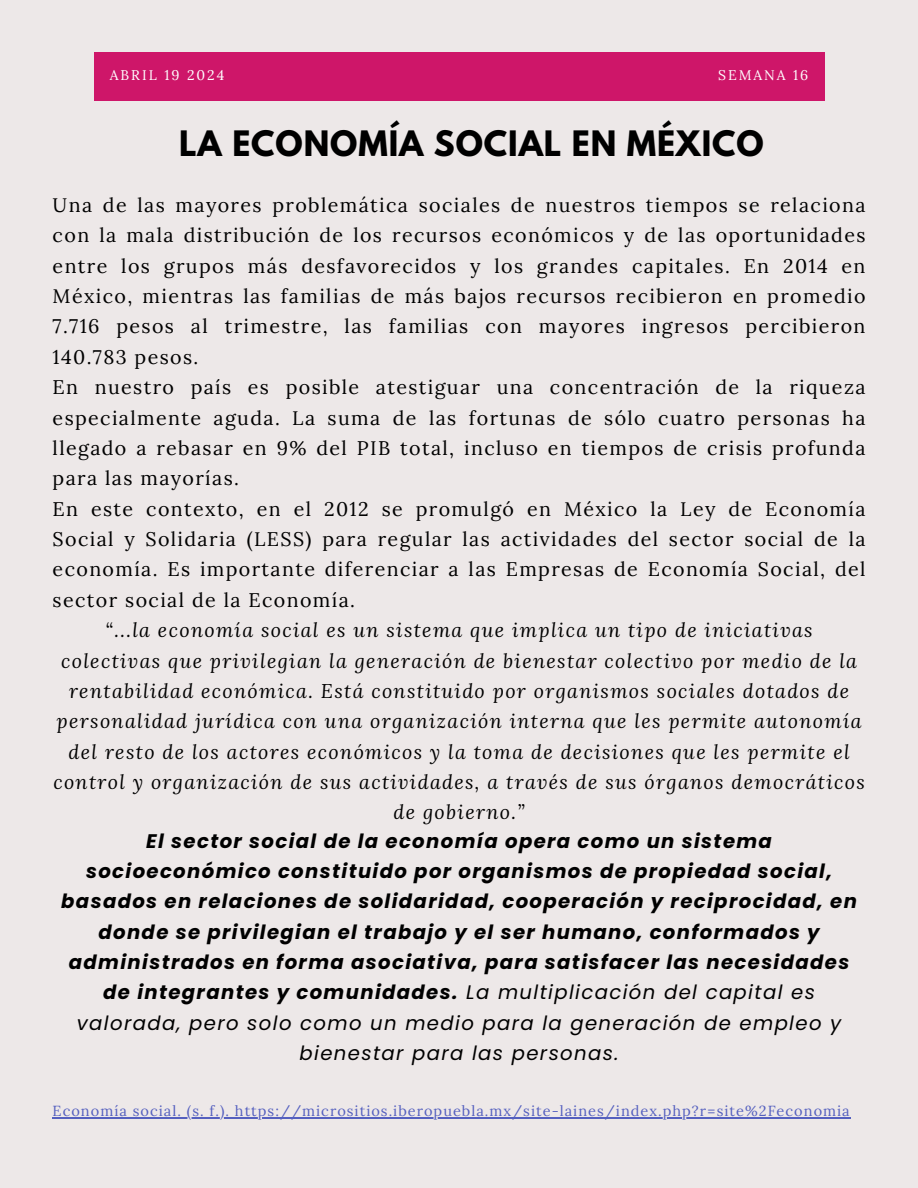
<style>
.page{position:relative;width:918px;height:1188px;background:#ede8e8}
.page>*{position:absolute;margin:0;border:0;box-sizing:border-box;transform-origin:0 0}
.t1{font:700 31.05px "League Spartan";letter-spacing:.03em;color:#000}
.t2{font:19.65px "Lora";letter-spacing:.07em;color:#000}
.t3{font:italic 19.65px "Lora";letter-spacing:.07em;color:#000}
.t4{font:italic 700 19.65px/30.3px "Poppins";letter-spacing:.07em;color:#000;text-align:center}
.t5{font:14.55px "Lora";letter-spacing:.07em;color:#5560bf}
.t6{font:13.95px "Lora";letter-spacing:.14em;color:#fff}
.s1{font-weight:400}
</style>
<div class="page">
<div style="left:95px;top:53px;width:730px;height:47px;background:#ce1669"></div>
<hr style="left:53px;top:1118px;width:798px;height:1px;background:#5560bf">
<h1 class="t6" style="left:110px;top:66px;width:116px">ABRIL 19 2024</h1>
<h2 class="t6" style="left:718px;top:66px;width:92px">SEMANA 16</h2>
<h3 class="t1" style="left:179px;top:128px;width:586px">LA ECONOMÍA SOCIAL EN MÉXICO</h3>
<p class="t2" style="left:53px;top:192px;width:814px">Una de las mayores problemática sociales de nuestros tiempos se relaciona</p>
<p class="t2" style="left:53px;top:223px;width:814px">con la mala distribución de los recursos económicos y de las oportunidades</p>
<p class="t2" style="left:53px;top:253px;width:814px">entre los grupos más desfavorecidos y los grandes capitales. En 2014 en</p>
<p class="t2" style="left:53px;top:283px;width:814px">México, mientras las familias de más bajos recursos recibieron en promedio</p>
<p class="t2" style="left:53px;top:314px;width:814px">7.716 pesos al trimestre, las familias con mayores ingresos percibieron</p>
<p class="t2" style="left:53px;top:344px;width:147px">140.783 pesos.</p>
<p class="t2" style="left:53px;top:374px;width:814px">En nuestro país es posible atestiguar una concentración de la riqueza</p>
<p class="t2" style="left:53px;top:405px;width:814px">especialmente aguda. La suma de las fortunas de sólo cuatro personas ha</p>
<p class="t2" style="left:53px;top:435px;width:814px">llegado a rebasar en 9% del PIB total, incluso en tiempos de crisis profunda</p>
<p class="t2" style="left:53px;top:466px;width:188px">para las mayorías.</p>
<p class="t2" style="left:53px;top:496px;width:814px">En este contexto, en el 2012 se promulgó en México la Ley de Economía</p>
<p class="t2" style="left:53px;top:526px;width:814px">Social y Solidaria (LESS) para regular las actividades del sector social de la</p>
<p class="t2" style="left:53px;top:557px;width:814px">economía. Es importante diferenciar a las Empresas de Economía Social, del</p>
<p class="t2" style="left:53px;top:587px;width:304px">sector social de la Economía.</p>
<p class="t3" style="left:106px;top:617px;width:708px">“...la economía social es un sistema que implica un tipo de iniciativas</p>
<p class="t3" style="left:61px;top:647px;width:797px">colectivas que privilegian la generación de bienestar colectivo por medio de la</p>
<p class="t3" style="left:69px;top:678px;width:782px">rentabilidad económica. Está constituido por organismos sociales dotados de</p>
<p class="t3" style="left:57px;top:708px;width:806px">personalidad jurídica con una organización interna que les permite autonomía</p>
<p class="t3" style="left:69px;top:738px;width:783px">del resto de los actores económicos y la toma de decisiones que les permite el</p>
<p class="t3" style="left:53px;top:769px;width:813px">control y organización de sus actividades, a través de sus órganos democráticos</p>
<p class="t3" style="left:393px;top:799px;width:133px">de gobierno.”</p>
<p class="t4" style="left:61px;top:826px;width:797px">El sector social de la economía opera como un sistema socioeconómico constituido por organismos de propiedad social, basados en relaciones de solidaridad, cooperación y reciprocidad, en donde se privilegian el trabajo y el ser humano, conformados y administrados en forma asociativa, para satisfacer las necesidades de integrantes y comunidades. <span class="s1">La multiplicación del capital es valorada, pero solo como un medio para la generación de empleo y bienestar para las personas.</span></p>
<h3 class="t5" style="left:53px;top:1102px;width:799px">Economía social. (s. f.). https://micrositios.iberopuebla.mx/site-laines/index.php?r=site%2Feconomia</h3>
</div>
